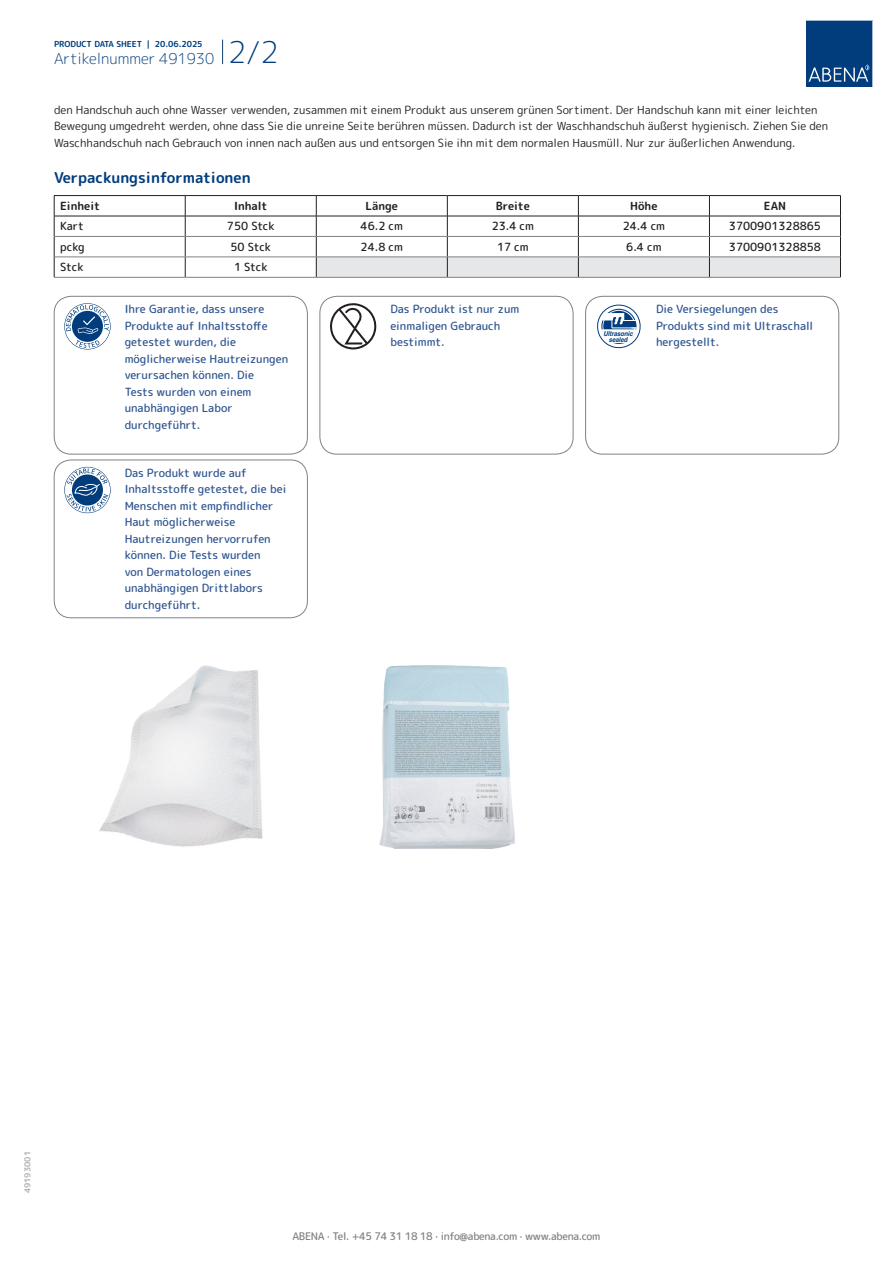
<style>
.page{position:relative;width:893px;height:1263px;background:#fff}
.page>*{position:absolute;margin:0;border:0;box-sizing:border-box;transform-origin:0 0}
.t1{font:700 15px "Rounded Mplus 1 c";color:#013d7d}
.t2{font:300 15px "Rounded Mplus 1 c";color:#013d7d}
.t3{font:500 11.25px/16.5px "Rounded Mplus 1 c";color:#305691}
.t4{font:11.25px/16.5px "Rounded Mplus 1 c";color:#231f20}
.t5{font:500 11.25px "Rounded Mplus 1 c";color:#231f20}
.t6{font:700 11.25px "Rounded Mplus 1 c";color:#231f20}
.t7{font:500 10.5px "Rounded Mplus 1 c";letter-spacing:-.03em;color:#808285}
.t8{font:700 8.25px "Rounded Mplus 1 c";color:#013d7d}
.t9{font:700 8.25px "Rounded Mplus 1 c";color:#b2b3b7}
.t10{font:italic 700 6.75px/5.8px "Helvetica";letter-spacing:-.005em;color:#013d7d;text-align:center;scale:.9 1}
.s1{font-size:30px}
</style>
<div class="page">
<svg style="left:222px;top:40px;width:1px;height:24px"></svg>
<svg style="left:806px;top:20px;width:67px;height:67px;background:#144b86"></svg>
<hr style="left:54px;top:195px;width:131px;height:1px;background:#231f20">
<hr style="left:185px;top:195px;width:131px;height:1px;background:#231f20">
<hr style="left:316px;top:195px;width:131px;height:1px;background:#231f20">
<hr style="left:447px;top:195px;width:131px;height:1px;background:#231f20">
<hr style="left:578px;top:195px;width:131px;height:1px;background:#231f20">
<hr style="left:709px;top:195px;width:132px;height:1px;background:#231f20">
<hr style="left:54px;top:216px;width:131px;height:1px;background:#231f20">
<hr style="left:185px;top:216px;width:131px;height:1px;background:#231f20">
<svg style="left:54px;top:196px;width:1px;height:81px"></svg>
<svg style="left:185px;top:196px;width:1px;height:81px"></svg>
<svg style="left:316px;top:196px;width:525px;height:81px"></svg>
<hr style="left:54px;top:236px;width:131px;height:1px;background:#808285">
<hr style="left:185px;top:236px;width:131px;height:1px;background:#808285">
<hr style="left:316px;top:236px;width:131px;height:1px;background:#808285">
<hr style="left:447px;top:236px;width:131px;height:1px;background:#808285">
<hr style="left:578px;top:236px;width:131px;height:1px;background:#808285">
<hr style="left:709px;top:236px;width:131px;height:1px;background:#808285">
<hr style="left:54px;top:257px;width:131px;height:1px;background:#808285">
<hr style="left:185px;top:257px;width:131px;height:1px;background:#808285">
<hr style="left:316px;top:257px;width:131px;height:1px;background:#808285">
<hr style="left:447px;top:257px;width:131px;height:1px;background:#808285">
<hr style="left:578px;top:257px;width:131px;height:1px;background:#808285">
<hr style="left:709px;top:257px;width:131px;height:1px;background:#808285">
<hr style="left:54px;top:277px;width:131px;height:1px;background:#808285">
<hr style="left:185px;top:277px;width:131px;height:1px;background:#808285">
<hr style="left:316px;top:277px;width:131px;height:1px;background:#808285">
<hr style="left:447px;top:277px;width:131px;height:1px;background:#808285">
<hr style="left:578px;top:277px;width:131px;height:1px;background:#808285">
<hr style="left:709px;top:277px;width:132px;height:1px;background:#808285">
<svg style="left:64px;top:303px;width:47px;height:46px"></svg>
<div style="left:54px;top:296px;width:254px;height:158px;border:1px solid #808285;border-radius:17px"></div>
<svg style="left:330px;top:303px;width:46px;height:46px"></svg>
<div style="left:320px;top:296px;width:253px;height:158px;border:1px solid #808285;border-radius:17px"></div>
<svg style="left:597px;top:304px;width:44px;height:45px"></svg>
<div style="left:585px;top:296px;width:254px;height:158px;border:1px solid #808285;border-radius:17px"></div>
<svg style="left:64px;top:467px;width:47px;height:46px"></svg>
<div style="left:54px;top:460px;width:254px;height:158px;border:1px solid #808285;border-radius:17px"></div>
<img style="left:99px;top:666px;width:164px;height:181px">
<img style="left:379px;top:666px;width:136px;height:182px">
<p class="t8" style="left:54px;top:38px;width:150px">PRODUCT DATA SHEET | 20.06.2025</p>
<h1 class="t2" style="left:54px;top:48px;width:226px">Artikelnummer 491930 <span class="s1">2/2</span></h1>
<p class="t4" style="left:54px;top:102px;width:776px">den Handschuh auch ohne Wasser verwenden, zusammen mit einem Produkt aus unserem grünen Sortiment. Der Handschuh kann mit einer leichten<br>Bewegung umgedreht werden, ohne dass Sie die unreine Seite berühren müssen. Dadurch ist der Waschhandschuh äußerst hygienisch. Ziehen Sie den<br>Waschhandschuh nach Gebrauch von innen nach außen aus und entsorgen Sie ihn mit dem normalen Hausmüll. Nur zur äußerlichen Anwendung.</p>
<h1 class="t1" style="left:54px;top:167px;width:198px">Verpackungsinformationen</h1>
<p class="t6" style="left:60px;top:198px;width:41px">Einheit</p>
<p class="t6" style="left:234px;top:198px;width:35px">Inhalt</p>
<p class="t6" style="left:366px;top:198px;width:34px">Länge</p>
<p class="t6" style="left:496px;top:198px;width:36px">Breite</p>
<p class="t6" style="left:630px;top:198px;width:29px">Höhe</p>
<p class="t6" style="left:764px;top:198px;width:24px">EAN</p>
<p class="t5" style="left:60px;top:218px;width:25px">Kart</p>
<p class="t5" style="left:227px;top:218px;width:49px">750 Stck</p>
<p class="t5" style="left:361px;top:218px;width:44px">46.2 cm</p>
<p class="t5" style="left:492px;top:218px;width:44px">23.4 cm</p>
<p class="t5" style="left:623px;top:218px;width:44px">24.4 cm</p>
<p class="t5" style="left:729px;top:218px;width:94px">3700901328865</p>
<p class="t5" style="left:60px;top:239px;width:26px">pckg</p>
<p class="t5" style="left:230px;top:239px;width:42px">50 Stck</p>
<p class="t5" style="left:361px;top:239px;width:44px">24.8 cm</p>
<p class="t5" style="left:497px;top:239px;width:33px">17 cm</p>
<p class="t5" style="left:626px;top:239px;width:37px">6.4 cm</p>
<p class="t5" style="left:729px;top:239px;width:94px">3700901328858</p>
<p class="t5" style="left:60px;top:259px;width:25px">Stck</p>
<p class="t5" style="left:234px;top:259px;width:35px">1 Stck</p>
<p class="t3" style="left:125px;top:301px;width:165px">Ihre Garantie, dass unsere<br>Produkte auf Inhaltsstoffe getestet wurden, die möglicherweise Hautreizungen verursachen können. Die<br>Tests wurden von einem unabhängigen Labor durchgeführt.</p>
<p class="t3" style="left:390px;top:301px;width:130px">Das Produkt ist nur zum einmaligen Gebrauch bestimmt.</p>
<p class="t3" style="left:656px;top:301px;width:159px">Die Versiegelungen des<br>Produkts sind mit Ultraschall hergestellt.</p>
<p class="t10" style="left:603px;top:330px;width:34px">Ultrasonic sealed</p>
<p class="t3" style="left:125px;top:464px;width:163px">Das Produkt wurde auf<br>Inhaltsstoffe getestet, die bei<br>Menschen mit empfindlicher<br>Haut möglicherweise<br>Hautreizungen hervorrufen können. Die Tests wurden<br>von Dermatologen eines unabhängigen Drittlabors durchgeführt.</p>
<p class="t9" style="left:22px;top:1193px;width:44px;rotate:-90deg">49193001</p>
<p class="t7" style="left:292px;top:1229px;width:309px">ABENA · Tel. +45 74 31 18 18 · info@abena.com · www.abena.com</p>
</div>
